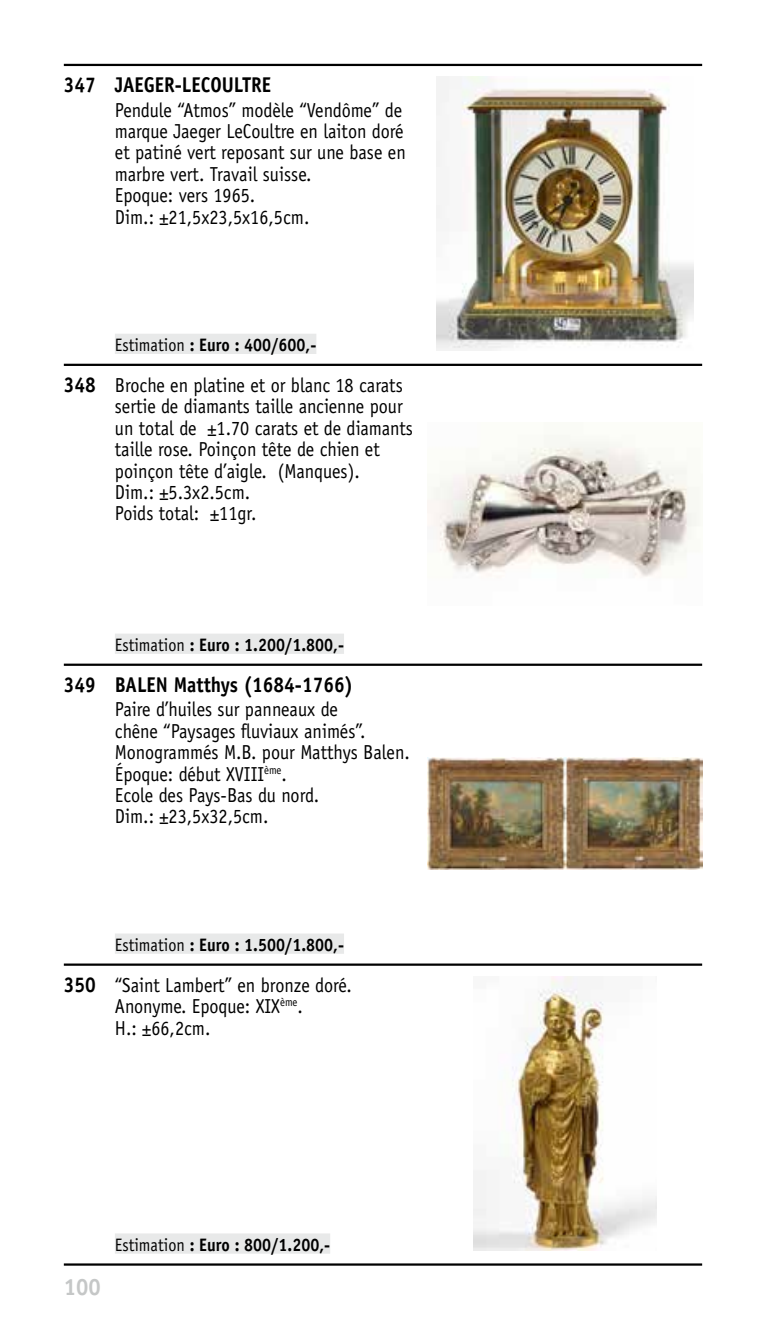
<style>
.page{position:relative;width:766px;height:1340px;background:#fff}
.page>*{position:absolute;margin:0;border:0;box-sizing:border-box;transform-origin:0 0}
.t1{font:700 23.62px "Officina Sans Std";color:#c5c7c7;scale:.94 1}
.t2{font:700 21.38px "Officina Sans Std";color:#000;scale:.9 1}
.t3{font:20.25px/21.4px "Officina Sans Std";color:#000;scale:.9 1}
.t4{font:700 18px "Officina Sans Std";color:#000;scale:.9 1}
.s1{font-weight:400}
.s2{font-weight:700;font-size:21.38px}
</style>
<div class="page">
<img style="left:436px;top:77px;width:257px;height:274px">
<div style="left:115px;top:334px;width:201px;height:20px;background:#e8e9e9"></div>
<img style="left:427px;top:435px;width:273px;height:142px">
<div style="left:115px;top:633px;width:229px;height:21px;background:#e8e9e9"></div>
<img style="left:427px;top:758px;width:275px;height:111px">
<div style="left:115px;top:933px;width:229px;height:20px;background:#e8e9e9"></div>
<img style="left:473px;top:976px;width:183px;height:274px">
<div style="left:115px;top:1233px;width:215px;height:20px;background:#e8e9e9"></div>
<hr style="left:64px;top:64px;width:638px;height:2px;background:#000">
<hr style="left:64px;top:364px;width:638px;height:2px;background:#000">
<hr style="left:64px;top:663px;width:638px;height:3px;background:#000">
<hr style="left:64px;top:963px;width:638px;height:2px;background:#000">
<hr style="left:64px;top:1263px;width:638px;height:2px;background:#000">
<p class="t2" style="left:64px;top:71px;width:232px">347 JAEGER-LECOULTRE</p>
<p class="t3" style="left:115px;top:99px;width:324px">Pendule “Atmos” modèle “Vendôme” de marque Jaeger LeCoultre en laiton doré et patiné vert reposant sur une base en marbre vert. Travail suisse.<br>Epoque: vers 1965.<br>Dim.: ±21,5x23,5x16,5cm.</p>
<p class="t4" style="left:115px;top:333px;width:225px"><span class="s1">Estimation</span> : Euro : 400/600,-</p>
<p class="t3" style="left:115px;top:374px;width:332px;text-indent:-51px"><span class="s2">348</span> Broche en platine et or blanc 18 carats sertie de diamants taille ancienne pour un total de ±1.70 carats et de diamants taille rose. Poinçon tête de chien et poinçon tête d’aigle. (Manques).<br>Dim.: ±5.3x2.5cm.<br>Poids total: ±11gr.</p>
<p class="t4" style="left:115px;top:633px;width:256px"><span class="s1">Estimation</span> : Euro : 1.200/1.800,-</p>
<p class="t2" style="left:64px;top:671px;width:323px">349 BALEN Matthys (1684-1766)</p>
<p class="t3" style="left:115px;top:699px;width:329px">Paire d’huiles sur panneaux de<br>chêne “Paysages fluviaux animés”.<br>Monogrammés M.B. pour Matthys Balen.<br>Époque: début XVIII<sup>ème</sup>.<br>Ecole des Pays-Bas du nord.<br>Dim.: ±23,5x32,5cm.</p>
<p class="t4" style="left:115px;top:933px;width:256px"><span class="s1">Estimation</span> : Euro : 1.500/1.800,-</p>
<p class="t3" style="left:115px;top:974px;width:264px;text-indent:-51px"><span class="s2">350</span> “Saint Lambert” en bronze doré.<br>Anonyme. Epoque: XIX<sup>ème</sup>.<br>H.: ±66,2cm.</p>
<p class="t1" style="left:64px;top:1272px;width:41px">100</p>
<p class="t4" style="left:115px;top:1233px;width:241px"><span class="s1">Estimation</span> : Euro : 800/1.200,-</p>
</div>
